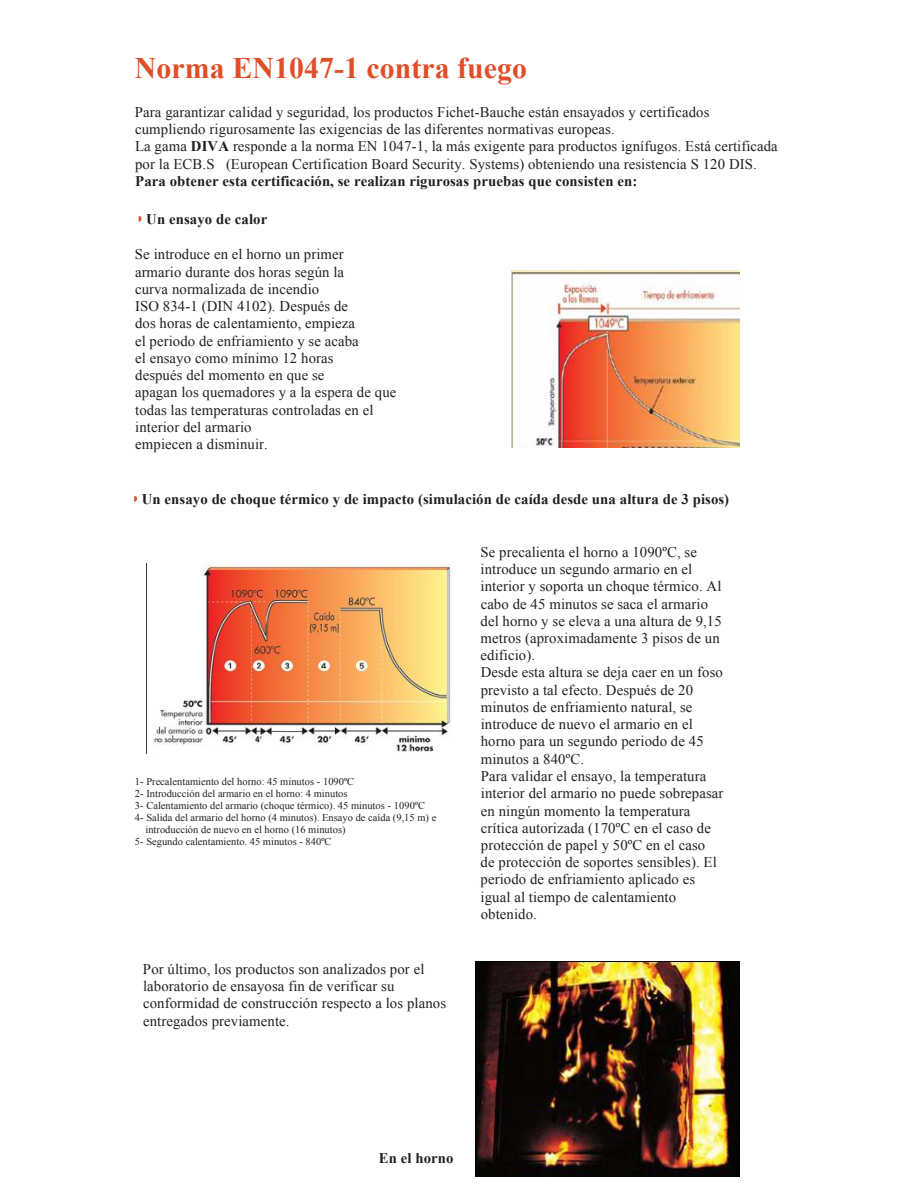
<style>
.page{position:relative;width:918px;height:1188px;background:#fff}
.page>*{position:absolute;margin:0;border:0;box-sizing:border-box;transform-origin:0 0}
.t1{font:700 29.85px "Times New Roman";color:#e14d27}
.t2{font:14.7px/17.2px "Times New Roman";letter-spacing:.005em;color:#231f20}
.t3{font:700 14.7px "Times New Roman";letter-spacing:.005em;color:#231f20}
.t4{font:10.5px "Times New Roman";color:#231f20}
.s1{font-weight:700}
</style>
<div class="page">
<svg style="left:139px;top:216px;width:3px;height:6px"></svg>
<svg style="left:134px;top:496px;width:3px;height:6px"></svg>
<img style="left:154px;top:564px;width:297px;height:188px">
<img style="left:512px;top:270px;width:227px;height:178px">
<img style="left:476px;top:961px;width:263px;height:215px">
<h1 class="t1" style="left:135px;top:48px;width:394px">Norma EN1047-1 contra fuego</h1>
<p class="t2" style="left:135px;top:103px;width:644px">Para garantizar calidad y seguridad, los productos Fichet-Bauche están ensayados y certificados cumpliendo rigurosamente las exigencias de las diferentes normativas europeas.<br>La gama <span class="s1">DIVA</span> responde a la norma EN 1047-1, la más exigente para productos ignífugos. Está certificada por la ECB.S (European Certification Board Security. Systems) obteniendo una resistencia S 120 DIS.</p>
<p class="t3" style="left:135px;top:171px;width:504px">Para obtener esta certificación, se realizan rigurosas pruebas que consisten en:</p>
<p class="t3" style="left:146px;top:209px;width:123px">Un ensayo de calor</p>
<p class="t2" style="left:135px;top:246px;width:263px">Se introduce en el horno un primer<br>armario durante dos horas según la<br>curva normalizada de incendio<br>ISO 834-1 (DIN 4102). Después de<br>dos horas de calentamiento, empieza<br>el periodo de enfriamiento y se acaba<br>el ensayo como mínimo 12 horas<br>después del momento en que se<br>apagan los quemadores y a la espera de que todas las temperaturas controladas en el interior del armario<br>empiecen a disminuir.</p>
<p class="t3" style="left:142px;top:489px;width:589px">Un ensayo de choque térmico y de impacto (simulación de caída desde una altura de 3 pisos)</p>
<p class="t4" style="left:135px;top:774px;width:221px">1- Precalentamiento del horno: 45 minutos - 1090ºC</p>
<p class="t4" style="left:135px;top:786px;width:214px">2- Introducción del armario en el horno: 4 minutos</p>
<p class="t4" style="left:135px;top:798px;width:292px">3- Calentamiento del armario (choque térmico). 45 minutos - 1090ºC</p>
<p class="t4" style="left:135px;top:810px;width:303px">4- Salida del armario del horno (4 minutos). Ensayo de caída (9,15 m) e</p>
<p class="t4" style="left:145px;top:823px;width:202px">introducción de nuevo en el horno (16 minutos)</p>
<p class="t4" style="left:135px;top:834px;width:198px">5- Segundo calentamiento. 45 minutos - 840ºC</p>
<p class="t2" style="left:143px;top:960px;width:305px">Por último, los productos son analizados por el laboratorio de ensayosa fin de verificar su conformidad de construcción respecto a los planos entregados previamente.</p>
<p class="t2" style="left:481px;top:543px;width:244px">Se precalienta el horno a 1090ºC, se introduce un segundo armario en el interior y soporta un choque térmico. Al cabo de 45 minutos se saca el armario del horno y se eleva a una altura de 9,15 metros (aproximadamente 3 pisos de un edificio).<br>Desde esta altura se deja caer en un foso previsto a tal efecto. Después de 20 minutos de enfriamiento natural, se introduce de nuevo el armario en el horno para un segundo periodo de 45 minutos a 840ºC.<br>Para validar el ensayo, la temperatura interior del armario no puede sobrepasar en ningún momento la temperatura crítica autorizada (170ºC en el caso de protección de papel y 50ºC en el caso<br>de protección de soportes sensibles). El periodo de enfriamiento aplicado es igual al tiempo de calentamiento obtenido.</p>
<p class="t3" style="left:379px;top:1148px;width:76px">En el horno</p>
</div>
